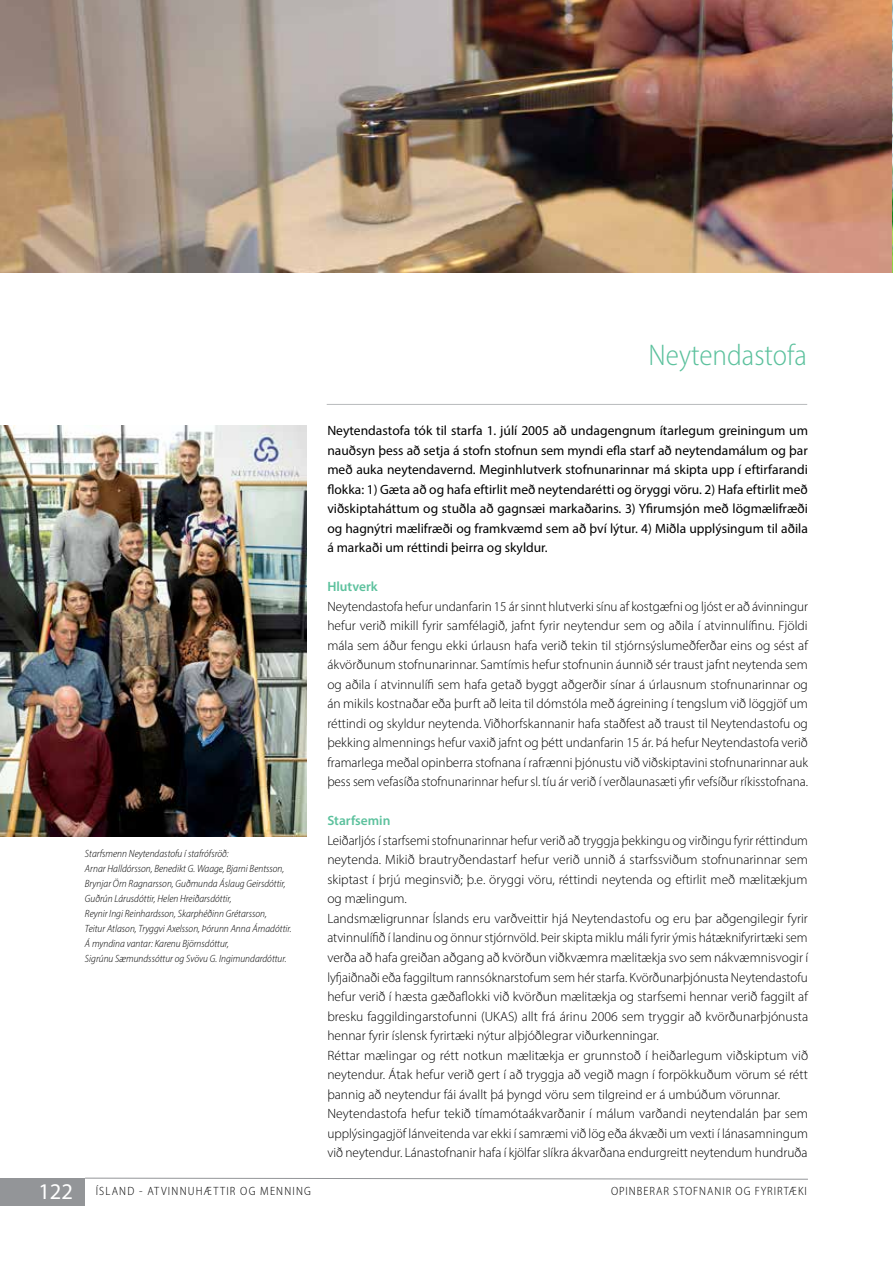
<style>
.page{position:relative;width:893px;height:1263px;background:#fff}
.page>*{position:absolute;margin:0;border:0;box-sizing:border-box;transform-origin:0 0}
.t1{font:300 semi-condensed 30px "Myriad Pro";color:#5cc19d}
.t2{font:300 13.5px/19.5px "Myriad Pro";color:#000;text-align:justify}
.t3{font:13.5px/19.5px "Myriad Pro";color:#000;text-align:justify}
.t4{font:600 13.5px "Myriad Pro";color:#5cc19d}
.t5{font:300 semi-condensed 12px "Myriad Pro";letter-spacing:.085em;color:#000}
.t6{font:italic 300 semi-condensed 10.5px/15px "Myriad Pro";color:#000}
.s1{font-weight:400;font-stretch:normal;font-size:22.5px;color:#fff}
</style>
<div class="page">
<div style="left:0;top:1178px;width:85px;height:27px;background:#939598"></div>
<svg style="left:85px;top:1178px;width:723px;height:1px"></svg>
<hr style="left:327px;top:404px;width:480px;height:1px;background:#bcbec0">
<img style="left:0;top:0;width:893px;height:272px">
<img style="left:0;top:425px;width:306px;height:411px">
<h1 class="t1" style="left:648px;top:337px;width:160px">Neytendastofa</h1>
<p class="t6" style="left:85px;top:845px;width:208px">Starfsmenn Neytendastofu í stafrófsröð:<br>Arnar Halldórsson, Benedikt G. Waage, Bjarni Bentsson, Brynjar Örn Ragnarsson, Guðmunda Áslaug Geirsdóttir, Guðrún Lárusdóttir, Helen Hreiðarsdóttir,<br>Reynir Ingi Reinhardsson, Skarphéðinn Grétarsson,<br>Teitur Atlason, Tryggvi Axelsson, Þórunn Anna Árnadóttir.<br>Á myndina vantar: Karenu Björnsdóttur,<br>Sigrúnu Sæmundssóttur og Svövu G. Ingimundardóttur.</p>
<p class="t5" style="left:38px;top:1183px;width:274px"><span class="s1">122</span> ÍSLAND - ATVINNUHÆTTIR OG MENNING</p>
<p class="t3" style="left:327px;top:421px;width:482px">Neytendastofa tók til starfa 1. júlí 2005 að undagengnum ítarlegum greiningum um nauðsyn þess að setja á stofn stofnun sem myndi efla starf að neytendamálum og þar með auka neytendavernd. Meginhlutverk stofnunarinnar má skipta upp í eftirfarandi flokka: 1) Gæta að og hafa eftirlit með neytendarétti og öryggi vöru. 2) Hafa eftirlit með viðskiptaháttum og stuðla að gagnsæi markaðarins. 3) Yfirumsjón með lögmælifræði og hagnýtri mælifræði og framkvæmd sem að því lýtur. 4) Miðla upplýsingum til aðila á markaði um réttindi þeirra og skyldur.</p>
<p class="t4" style="left:327px;top:578px;width:52px">Hlutverk</p>
<p class="t2" style="left:327px;top:597px;width:482px">Neytendastofa hefur undanfarin 15 ár sinnt hlutverki sínu af kostgæfni og ljóst er að ávinningur hefur verið mikill fyrir samfélagið, jafnt fyrir neytendur sem og aðila í atvinnulífinu. Fjöldi mála sem áður fengu ekki úrlausn hafa verið tekin til stjórnsýslumeðferðar eins og sést af ákvörðunum stofnunarinnar. Samtímis hefur stofnunin áunnið sér traust jafnt neytenda sem og aðila í atvinnulífi sem hafa getað byggt aðgerðir sínar á úrlausnum stofnunarinnar og án mikils kostnaðar eða þurft að leita til dómstóla með ágreining í tengslum við löggjöf um réttindi og skyldur neytenda. Viðhorfskannanir hafa staðfest að traust til Neytendastofu og þekking almennings hefur vaxið jafnt og þétt undanfarin 15 ár. Þá hefur Neytendastofa verið framarlega meðal opinberra stofnana í rafrænni þjónustu við viðskiptavini stofnunarinnar auk þess sem vefasíða stofnunarinnar hefur sl. tíu ár verið í verðlaunasæti yfir vefsíður ríkisstofnana.</p>
<p class="t4" style="left:327px;top:812px;width:65px">Starfsemin</p>
<p class="t2" style="left:327px;top:831px;width:482px;text-align:left">Leiðarljós í starfsemi stofnunarinnar hefur verið að tryggja þekkingu og virðingu fyrir réttindum neytenda. Mikið brautryðendastarf hefur verið unnið á starfssviðum stofnunarinnar sem skiptast í þrjú meginsvið; þ.e. öryggi vöru, réttindi neytenda og eftirlit með mælitækjum og mælingum.<br>Landsmæligrunnar Íslands eru varðveittir hjá Neytendastofu og eru þar aðgengilegir fyrir atvinnulífið í landinu og önnur stjórnvöld. Þeir skipta miklu máli fyrir ýmis hátæknifyrirtæki sem verða að hafa greiðan aðgang að kvörðun viðkvæmra mælitækja svo sem nákvæmnisvogir í lyfjaiðnaði eða faggiltum rannsóknarstofum sem hér starfa. Kvörðunarþjónusta Neytendastofu hefur verið í hæsta gæðaflokki við kvörðun mælitækja og starfsemi hennar verið faggilt af bresku faggildingarstofunni (UKAS) allt frá árinu 2006 sem tryggir að kvörðunarþjónusta hennar fyrir íslensk fyrirtæki nýtur alþjóðlegrar viðurkenningar.<br>Réttar mælingar og rétt notkun mælitækja er grunnstoð í heiðarlegum viðskiptum við neytendur. Átak hefur verið gert í að tryggja að vegið magn í forpökkuðum vörum sé rétt þannig að neytendur fái ávallt þá þyngd vöru sem tilgreind er á umbúðum vörunnar.<br>Neytendastofa hefur tekið tímamótaákvarðanir í málum varðandi neytendalán þar sem upplýsingagjöf lánveitenda var ekki í samræmi við lög eða ákvæði um vexti í lánasamningum við neytendur. Lánastofnanir hafa í kjölfar slíkra ákvarðana endurgreitt neytendum hundruða</p>
<p class="t5" style="left:611px;top:1183px;width:197px">OPINBERAR STOFNANIR OG FYRIRTÆKI</p>
</div>
